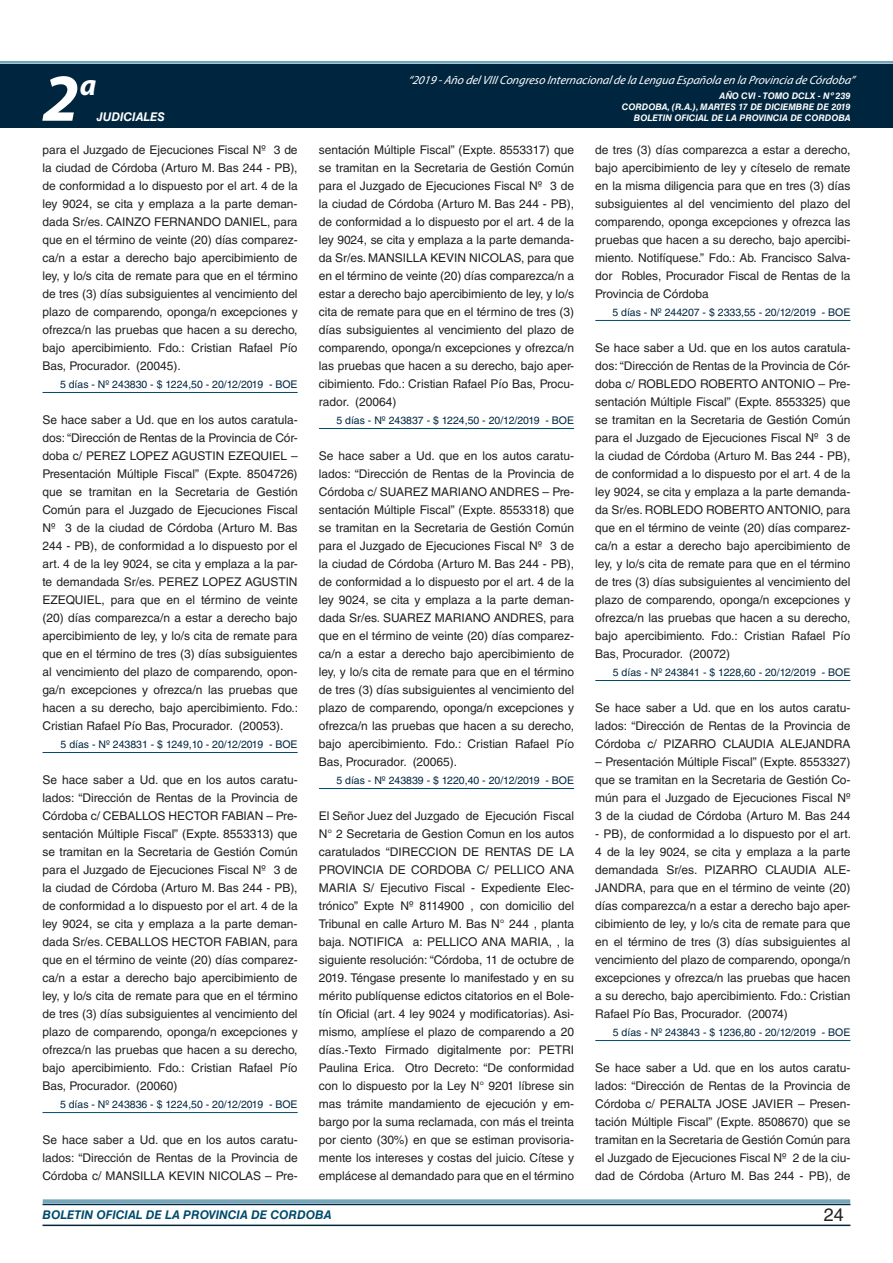
<style>
.page{position:relative;width:893px;height:1263px;background:#fff}
.page>*{position:absolute;margin:0;border:0;box-sizing:border-box;transform-origin:0 0}
.t1{font:italic 700 67.5px "Myriad Pro";color:#fff}
.t2{font:italic 700 30px "Myriad Pro";color:#fff}
.t3{font:18px "Helvetica LT Std";color:#231f20}
.t4{font:12px/18px "Helvetica LT Std";color:#231f20;text-align:justify}
.t5{font:italic 12px "Myriad Pro";color:#fff}
.t6{font:italic 700 12px "Helvetica LT Std";color:#004b6c}
.t7{font:italic 700 12px "Helvetica LT Std";color:#fff}
.t8{font:10.5px "Helvetica LT Std";color:#00263f}
.t9{font:italic 700 9px/10.8px "Helvetica LT Std";color:#fff;text-align:right}
</style>
<div class="page">
<div style="left:0;top:61px;width:893px;height:6px;background:#fff;opacity:.75"></div>
<div style="left:0;top:64px;width:893px;height:64px;background:#00263f"></div>
<hr style="left:43px;top:1224px;width:807px;height:2px;background:#00263f">
<div style="left:42px;top:1198px;width:809px;height:8px;background:#fff;opacity:.75"></div>
<hr style="left:43px;top:392px;width:255px;height:1px;background:#004b6c">
<hr style="left:43px;top:752px;width:255px;height:1px;background:#004b6c">
<hr style="left:43px;top:1112px;width:255px;height:1px;background:#004b6c">
<hr style="left:319px;top:428px;width:255px;height:1px;background:#004b6c">
<hr style="left:319px;top:788px;width:255px;height:1px;background:#004b6c">
<hr style="left:595px;top:320px;width:255px;height:1px;background:#004b6c">
<hr style="left:595px;top:680px;width:255px;height:1px;background:#004b6c">
<hr style="left:595px;top:1040px;width:255px;height:1px;background:#004b6c">
<h2 class="t2" style="left:80px;top:66px;width:18px">a</h2>
<p class="t5" style="left:408px;top:72px;width:448px">“2019 -Año delVIIICongreso Internacionalde la Lengua Esp añola en la Provincia de Córdoba”</p>
<h1 class="t1" style="left:43px;top:54px;width:38px">2</h1>
<p class="t9" style="left:622px;top:91px;width:230px">AÑO CVI - TOMO DCLX - Nº 239<br>CORDOBA, (R.A.), MARTES 17 DE DICIEMBRE DE 2019</p>
<p class="t7" style="left:97px;top:110px;width:70px">JUDICIALES</p>
<p class="t9" style="left:634px;top:112px;width:218px">BOLETIN OFICIAL DE LA PROVINCIA DE CORDOBA</p>
<p class="t4" style="left:43px;top:141px;width:257px">para el Juzgado de Ejecuciones Fiscal Nº 3 de la ciudad de Córdoba (Arturo M. Bas 244 - PB), de conformidad a lo dispuesto por el art. 4 de la ley 9024, se cita y emplaza a la parte deman&shy;dada Sr/es. CAINZO FERNANDO DANIEL, para que en el término de veinte (20) días comparez&shy;ca/n a estar a derecho bajo apercibimiento de ley, y lo/s cita de remate para que en el término de tres (3) días subsiguientes al vencimiento del plazo de comparendo, oponga/n excepciones y ofrezca/n las pruebas que hacen a su derecho, bajo apercibimiento. Fdo.: Cristian Rafael Pío Bas, Procurador. (20045).</p>
<p class="t8" style="left:60px;top:378px;width:239px">5 días - Nº 243830 - $ 1224,50 - 20/12/2019 - BOE</p>
<p class="t4" style="left:43px;top:411px;width:257px">Se hace saber a Ud. que en los autos caratula&shy;dos: “Dirección de Rentas de la Provincia de Cór&shy;doba c/ PEREZ LOPEZ AGUSTIN EZEQUIEL – Presentación Múltiple Fiscal” (Expte. 8504726) que se tramitan en la Secretaria de Gestión Común para el Juzgado de Ejecuciones Fiscal Nº 3 de la ciudad de Córdoba (Arturo M. Bas 244 - PB), de conformidad a lo dispuesto por el art. 4 de la ley 9024, se cita y emplaza a la par&shy;te demandada Sr/es. PEREZ LOPEZ AGUSTIN EZEQUIEL, para que en el término de veinte (20) días comparezca/n a estar a derecho bajo apercibimiento de ley, y lo/s cita de remate para que en el término de tres (3) días subsiguientes al vencimiento del plazo de comparendo, opon&shy;ga/n excepciones y ofrezca/n las pruebas que hacen a su derecho, bajo apercibimiento. Fdo.:<br>Cristian Rafael Pío Bas, Procurador. (20053).</p>
<p class="t8" style="left:61px;top:738px;width:239px">5 días - Nº 243831 - $ 1249,10 - 20/12/2019 - BOE</p>
<p class="t4" style="left:43px;top:771px;width:257px">Se hace saber a Ud. que en los autos caratu&shy;lados: “Dirección de Rentas de la Provincia de Córdoba c/ CEBALLOS HECTOR FABIAN – Pre&shy;sentación Múltiple Fiscal” (Expte. 8553313) que se tramitan en la Secretaria de Gestión Común para el Juzgado de Ejecuciones Fiscal Nº 3 de la ciudad de Córdoba (Arturo M. Bas 244 - PB), de conformidad a lo dispuesto por el art. 4 de la ley 9024, se cita y emplaza a la parte deman&shy;dada Sr/es. CEBALLOS HECTOR FABIAN, para que en el término de veinte (20) días comparez&shy;ca/n a estar a derecho bajo apercibimiento de ley, y lo/s cita de remate para que en el término de tres (3) días subsiguientes al vencimiento del plazo de comparendo, oponga/n excepciones y ofrezca/n las pruebas que hacen a su derecho, bajo apercibimiento. Fdo.: Cristian Rafael Pío Bas, Procurador. (20060)</p>
<p class="t8" style="left:60px;top:1098px;width:239px">5 días - Nº 243836 - $ 1224,50 - 20/12/2019 - BOE</p>
<p class="t4" style="left:43px;top:1131px;width:257px">Se hace saber a Ud. que en los autos caratu&shy;lados: “Dirección de Rentas de la Provincia de Córdoba c/ MANSILLA KEVIN NICOLAS – Pre-</p>
<p class="t4" style="left:319px;top:141px;width:257px">sentación Múltiple Fiscal” (Expte. 8553317) que se tramitan en la Secretaria de Gestión Común para el Juzgado de Ejecuciones Fiscal Nº 3 de la ciudad de Córdoba (Arturo M. Bas 244 - PB), de conformidad a lo dispuesto por el art. 4 de la ley 9024, se cita y emplaza a la parte demanda&shy;da Sr/es. MANSILLA KEVIN NICOLAS, para que en el término de veinte (20) días comparezca/n a estar a derecho bajo apercibimiento de ley, y lo/s cita de remate para que en el término de tres (3) días subsiguientes al vencimiento del plazo de comparendo, oponga/n excepciones y ofrezca/n las pruebas que hacen a su derecho, bajo aper&shy;cibimiento. Fdo.: Cristian Rafael Pío Bas, Procu&shy;rador. (20064)</p>
<p class="t8" style="left:336px;top:414px;width:239px">5 días - Nº 243837 - $ 1224,50 - 20/12/2019 - BOE</p>
<p class="t4" style="left:319px;top:447px;width:257px">Se hace saber a Ud. que en los autos caratu&shy;lados: “Dirección de Rentas de la Provincia de Córdoba c/ SUAREZ MARIANO ANDRES – Pre&shy;sentación Múltiple Fiscal” (Expte. 8553318) que se tramitan en la Secretaria de Gestión Común para el Juzgado de Ejecuciones Fiscal Nº 3 de la ciudad de Córdoba (Arturo M. Bas 244 - PB), de conformidad a lo dispuesto por el art. 4 de la ley 9024, se cita y emplaza a la parte deman&shy;dada Sr/es. SUAREZ MARIANO ANDRES, para que en el término de veinte (20) días comparez&shy;ca/n a estar a derecho bajo apercibimiento de ley, y lo/s cita de remate para que en el término de tres (3) días subsiguientes al vencimiento del plazo de comparendo, oponga/n excepciones y ofrezca/n las pruebas que hacen a su derecho, bajo apercibimiento. Fdo.: Cristian Rafael Pío Bas, Procurador. (20065).</p>
<p class="t8" style="left:336px;top:774px;width:239px">5 días - Nº 243839 - $ 1220,40 - 20/12/2019 - BOE</p>
<p class="t4" style="left:319px;top:807px;width:257px">El Señor Juez del Juzgado de Ejecución Fiscal N° 2 Secretaria de Gestion Comun en los autos caratulados “DIRECCION DE RENTAS DE LA PROVINCIA DE CORDOBA C/ PELLICO ANA MARIA S/ Ejecutivo Fiscal - Expediente Elec&shy;trónico” Expte Nº 8114900 , con domicilio del Tribunal en calle Arturo M. Bas N° 244 , planta baja. NOTIFICA a: PELLICO ANA MARIA, , la siguiente resolución: “Córdoba, 11 de octubre de 2019. Téngase presente lo manifestado y en su mérito publíquense edictos citatorios en el Bole&shy;tín Oficial (art. 4 ley 9024 y modificatorias). Asi&shy;mismo, amplíese el plazo de comparendo a 20 días.-Texto Firmado digitalmente por: PETRI Paulina Erica. Otro Decreto: “De conformidad con lo dispuesto por la Ley N° 9201 líbrese sin mas trámite mandamiento de ejecución y em&shy;bargo por la suma reclamada, con más el treinta por ciento (30%) en que se estiman provisoria&shy;mente los intereses y costas del juicio. Cítese y emplácese al demandado para que en el término</p>
<p class="t4" style="left:595px;top:141px;width:257px">de tres (3) días comparezca a estar a derecho, bajo apercibimiento de ley y cíteselo de remate en la misma diligencia para que en tres (3) días subsiguientes al del vencimiento del plazo del comparendo, oponga excepciones y ofrezca las pruebas que hacen a su derecho, bajo apercibi&shy;miento. Notifíquese.” Fdo.: Ab. Francisco Salva&shy;dor Robles, Procurador Fiscal de Rentas de la Provincia de Córdoba</p>
<p class="t8" style="left:612px;top:306px;width:240px">5 días - Nº 244207 - $ 2333,55 - 20/12/2019 - BOE</p>
<p class="t4" style="left:595px;top:339px;width:257px">Se hace saber a Ud. que en los autos caratula&shy;dos: “Dirección de Rentas de la Provincia de Cór&shy;doba c/ ROBLEDO ROBERTO ANTONIO – Pre&shy;sentación Múltiple Fiscal” (Expte. 8553325) que se tramitan en la Secretaria de Gestión Común para el Juzgado de Ejecuciones Fiscal Nº 3 de la ciudad de Córdoba (Arturo M. Bas 244 - PB), de conformidad a lo dispuesto por el art. 4 de la ley 9024, se cita y emplaza a la parte demanda&shy;da Sr/es. ROBLEDO ROBERTO ANTONIO, para que en el término de veinte (20) días comparez&shy;ca/n a estar a derecho bajo apercibimiento de ley, y lo/s cita de remate para que en el término de tres (3) días subsiguientes al vencimiento del plazo de comparendo, oponga/n excepciones y ofrezca/n las pruebas que hacen a su derecho, bajo apercibimiento. Fdo.: Cristian Rafael Pío Bas, Procurador. (20072)</p>
<p class="t8" style="left:613px;top:666px;width:239px">5 días - Nº 243841 - $ 1228,60 - 20/12/2019 - BOE</p>
<p class="t4" style="left:595px;top:699px;width:257px">Se hace saber a Ud. que en los autos caratu&shy;lados: “Dirección de Rentas de la Provincia de Córdoba c/ PIZARRO CLAUDIA ALEJANDRA</p>
<p class="t4" style="left:595px;top:753px;width:257px">– Presentación Múltiple Fiscal” (Expte. 8553327) que se tramitan en la Secretaria de Gestión Co&shy;mún para el Juzgado de Ejecuciones Fiscal Nº 3 de la ciudad de Córdoba (Arturo M. Bas 244</p>
<p class="t4" style="left:595px;top:825px;width:257px">- PB), de conformidad a lo dispuesto por el art.<br>4 de la ley 9024, se cita y emplaza a la parte demandada Sr/es. PIZARRO CLAUDIA ALE-JANDRA, para que en el término de veinte (20) días comparezca/n a estar a derecho bajo aper&shy;cibimiento de ley, y lo/s cita de remate para que en el término de tres (3) días subsiguientes al vencimiento del plazo de comparendo, oponga/n excepciones y ofrezca/n las pruebas que hacen a su derecho, bajo apercibimiento. Fdo.: Cristian Rafael Pío Bas, Procurador. (20074)</p>
<p class="t8" style="left:613px;top:1026px;width:239px">5 días - Nº 243843 - $ 1236,80 - 20/12/2019 - BOE</p>
<p class="t4" style="left:595px;top:1059px;width:257px">Se hace saber a Ud. que en los autos caratu&shy;lados: “Dirección de Rentas de la Provincia de Córdoba c/ PERALTA JOSE JAVIER – Presen&shy;tación Múltiple Fiscal” (Expte. 8508670) que se tramitan en la Secretaria de Gestión Común para el Juzgado de Ejecuciones Fiscal Nº 2 de la ciu&shy;dad de Córdoba (Arturo M. Bas 244 - PB), de</p>
<p class="t6" style="left:43px;top:1208px;width:290px">BOLETIN OFICIAL DE LA PROVINCIA DE CORDOBA</p>
<h3 class="t3" style="left:824px;top:1204px;width:22px">24</h3>
</div>
